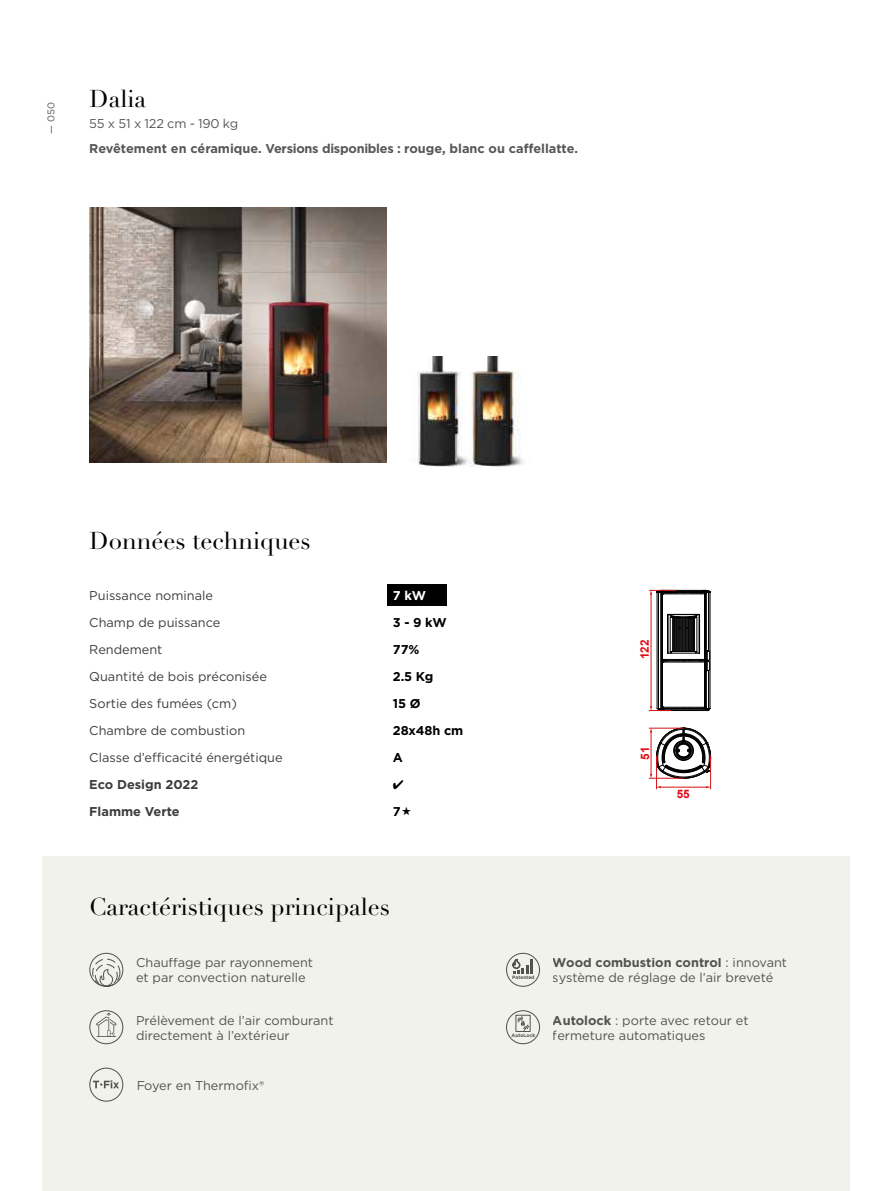
<style>
.page{position:relative;width:893px;height:1191px;background:#fff}
.page>*{position:absolute;margin:0;border:0;box-sizing:border-box;transform-origin:0 0}
.t1{font:24px "Didot LT Std";color:#000}
.t2{font:12.75px/15px "Gotham";color:#575756}
.t3{font:12.75px/27px "Gotham";color:#3c3c3b}
.t4{font:700 12.75px "Gotham";color:#575756}
.t5{font:700 12.75px/27px "Gotham";letter-spacing:-.01em;color:#000}
.t6{font:700 12.75px/27px "Gotham";color:#3c3c3b}
.t7{font:12.75px "Gotham";letter-spacing:-.02em;color:#575756}
.t8{font:700 12.75px "Gotham";color:#fff}
.t9{font:700 11.7px "Arial";color:#e30613}
.t10{font:9.75px "Gotham";color:#575756}
.t11{font:700 4.8px "Gotham";color:#575756}
.s1{font-weight:400}
.s2{font-weight:700}
</style>
<div class="page">
<div style="left:43px;top:856px;width:807px;height:335px;background:#f2f2ed"></div>
<img style="left:89px;top:208px;width:298px;height:255px">
<img style="left:418px;top:356px;width:53px;height:111px">
<img style="left:471px;top:356px;width:52px;height:111px">
<hr style="left:704px;top:594px;width:1px;height:65px;background:#000">
<hr style="left:662px;top:594px;width:1px;height:65px;background:#000">
<hr style="left:660px;top:592px;width:1px;height:116px;background:#000">
<hr style="left:661px;top:592px;width:1px;height:116px;background:#000">
<hr style="left:658px;top:592px;width:1px;height:116px;background:#000">
<hr style="left:708px;top:670px;width:1px;height:38px;background:#000">
<hr style="left:708px;top:592px;width:1px;height:59px;background:#000">
<hr style="left:706px;top:670px;width:1px;height:38px;background:#000">
<hr style="left:706px;top:592px;width:1px;height:59px;background:#000">
<hr style="left:705px;top:671px;width:1px;height:37px;background:#000">
<hr style="left:705px;top:592px;width:1px;height:58px;background:#000">
<hr style="left:657px;top:592px;width:1px;height:116px;background:#000">
<hr style="left:710px;top:592px;width:1px;height:116px;background:#000">
<hr style="left:662px;top:707px;width:43px;height:1px;background:#000">
<hr style="left:704px;top:662px;width:1px;height:45px;background:#000">
<hr style="left:662px;top:662px;width:1px;height:45px;background:#000">
<hr style="left:664px;top:708px;width:42px;height:1px;background:#000">
<hr style="left:663px;top:709px;width:44px;height:1px;background:#000">
<div style="left:660px;top:710px;width:47px;height:1px;border:1px solid #000"></div>
<svg style="left:699px;top:707px;width:11px;height:4px"></svg>
<svg style="left:662px;top:614px;width:48px;height:58px"></svg>
<hr style="left:710px;top:756px;width:1px;height:33px;background:#d51317">
<hr style="left:656px;top:756px;width:1px;height:33px;background:#d51317">
<hr style="left:651px;top:594px;width:1px;height:113px;background:#d51317">
<svg style="left:649px;top:590px;width:62px;height:4px"></svg>
<svg style="left:649px;top:706px;width:43px;height:5px"></svg>
<hr style="left:660px;top:787px;width:47px;height:1px;background:#d51317">
<hr style="left:649px;top:778px;width:34px;height:1px;background:#d51317">
<hr style="left:649px;top:728px;width:34px;height:1px;background:#d51317">
<svg style="left:650px;top:728px;width:61px;height:50px"></svg>
<div style="left:387px;top:585px;width:59px;height:21px;background:#000"></div>
<svg style="left:89px;top:952px;width:34px;height:34px"></svg>
<svg style="left:89px;top:1010px;width:34px;height:34px"></svg>
<svg style="left:89px;top:1067px;width:34px;height:34px"></svg>
<svg style="left:506px;top:952px;width:34px;height:34px"></svg>
<hr style="left:530px;top:959px;width:3px;height:15px;background:#575756">
<svg style="left:506px;top:1010px;width:34px;height:34px"></svg>
<p class="t10" style="left:45px;top:134px;width:33px;rotate:-90deg">— 050</p>
<h1 class="t1" style="left:89px;top:84px;width:58px">Dalia</h1>
<p class="t7" style="left:89px;top:116px;width:150px">55 x 51 x 122 cm - 190 kg</p>
<p class="t4" style="left:89px;top:140px;width:490px">Revêtement en céramique. Versions disponibles : rouge, blanc ou caffellatte.</p>
<h1 class="t1" style="left:89px;top:526px;width:223px">Données techniques</h1>
<p class="t3" style="left:89px;top:582px;width:195px">Puissance nominale<br>Champ de puissance<br>Rendement<br>Quantité de bois préconisée<br>Sortie des fumées (cm)<br>Chambre de combustion<br>Classe d’efficacité énergétique</p>
<p class="t6" style="left:89px;top:771px;width:111px">Eco Design 2022<br>Flamme Verte</p>
<p class="t8" style="left:393px;top:587px;width:35px">7 kW</p>
<p class="t5" style="left:393px;top:609px;width:72px">3 - 9 kW<br>77%<br>2.5 Kg<br>15 Ø<br>28x48h cm<br>A</p>
<p class="t5" style="left:393px;top:798px;width:9px">7</p>
<h1 class="t1" style="left:89px;top:892px;width:302px">Caractéristiques principales</h1>
<p class="t2" style="left:136px;top:955px;width:179px">Chauffage par rayonnement et par convection naturelle</p>
<p class="t2" style="left:136px;top:1012px;width:199px">Prélèvement de l’air comburant directement à l’extérieur</p>
<p class="t2" style="left:136px;top:1077px;width:130px">Foyer en Thermofix®</p>
<p class="t9" style="left:637px;top:659px;width:21px;rotate:-90deg">122</p>
<p class="t9" style="left:637px;top:760px;width:14px;rotate:-90deg">51</p>
<p class="t9" style="left:677px;top:785px;width:14px">55</p>
<p class="t4" style="left:553px;top:954px;width:236px">Wood combustion control <span class="s1">: innovant</span></p>
<p class="t11" style="left:512px;top:974px;width:24px">Patented</p>
<p class="t2" style="left:553px;top:970px;width:222px">système de réglage de l’air breveté</p>
<p class="t2" style="left:553px;top:1012px;width:197px"><span class="s2">Autolock</span> : porte avec retour et</p>
<p class="t11" style="left:512px;top:1032px;width:25px">AutoLock</p>
<p class="t2" style="left:553px;top:1027px;width:154px">fermeture automatiques</p>
</div>
